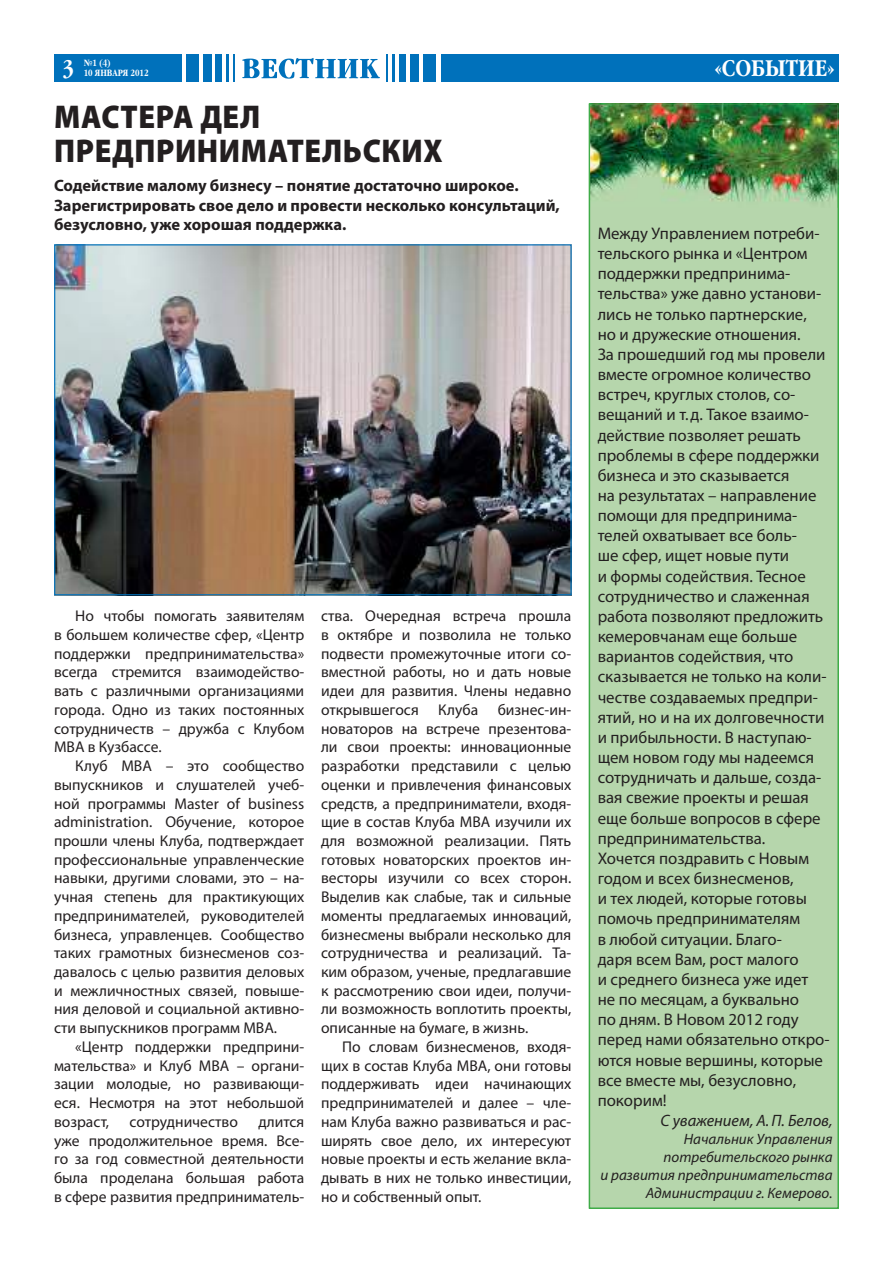
<style>
.page{position:relative;width:893px;height:1263px;background:#fff}
.page>*{position:absolute;margin:0;border:0;box-sizing:border-box;transform-origin:0 0}
.t1{font:900 33px/34.5px "Myriad Pro";letter-spacing:.02em;color:#231f20;scale:.92 1}
.t2{font:700 22.5px "Garamond Narrow C";color:#fff}
.t3{font:16.8px/20.1px "Myriad Pro";color:#231f20}
.t4{font:700 16.5px/19.8px "Myriad Pro";color:#231f20}
.t5{font:italic 16.5px "Myriad Pro";color:#231f20}
.t6{font:15.6px/18.8px "Myriad Pro";color:#231f20;text-align:justify}
.t7{font:italic 15px/18px "Myriad Pro";color:#231f20;text-align:right}
.t8{font:700 9px "Garamond Narrow C";color:#fff}
</style>
<div class="page">
<svg style="left:234px;top:54px;width:1px;height:28px"></svg>
<hr style="left:226px;top:54px;width:3px;height:28px;background:#0071bb">
<div style="left:216px;top:54px;width:6px;height:28px;background:#0071bb"></div>
<div style="left:186px;top:54px;width:13px;height:28px;background:#0071bb"></div>
<div style="left:203px;top:54px;width:8px;height:28px;background:#0071bb"></div>
<div style="left:54px;top:54px;width:128px;height:28px;background:#0071bb"></div>
<hr style="left:386px;top:54px;width:2px;height:28px;background:#0071bb">
<hr style="left:392px;top:54px;width:3px;height:28px;background:#0071bb">
<div style="left:400px;top:54px;width:6px;height:28px;background:#0071bb"></div>
<div style="left:423px;top:54px;width:13px;height:28px;background:#0071bb"></div>
<div style="left:410px;top:54px;width:9px;height:28px;background:#0071bb"></div>
<div style="left:441px;top:54px;width:398px;height:28px;background:#0071bb"></div>
<div style="left:589px;top:103px;width:250px;height:1106px;background:#b6d6ac"></div>
<svg style="left:242px;top:58px;width:138px;height:21px"></svg>
<img style="left:590px;top:103px;width:249px;height:105px">
<img style="left:56px;top:246px;width:514px;height:347px">
<p class="t8" style="left:84px;top:58px;width:29px">№1 (4)</p>
<h2 class="t2" style="left:63px;top:56px;width:13px">3</h2>
<p class="t8" style="left:84px;top:68px;width:66px">10 ЯНВАРЯ 2012</p>
<h1 class="t1" style="left:54px;top:103px;width:423px">МАСТЕРА ДЕЛ<br>ПРЕДПРИНИМАТЕЛЬСКИХ</h1>
<p class="t4" style="left:54px;top:177px;width:507px">Содействие малому бизнесу – понятие достаточно широкое.<br>Зарегистрировать свое дело и провести несколько консультаций, безусловно, уже хорошая поддержка.</p>
<p class="t6" style="left:54px;top:608px;width:252px;text-indent:21px">Но чтобы помогать заявителям в большем количестве сфер, «Центр поддержки предпринимательства» всегда стремится взаимодейство&shy;вать с различными организациями города. Одно из таких постоянных сотрудничеств – дружба с Клубом МВА в Кузбассе.</p>
<p class="t6" style="left:54px;top:758px;width:252px;text-indent:21px">Клуб МВА – это сообщество выпускников и слушателей учеб&shy;ной программы Master of business administration. Обучение, которое прошли члены Клуба, подтверждает профессиональные управленческие навыки, другими словами, это – на&shy;учная степень для практикующих предпринимателей, руководителей бизнеса, управленцев. Сообщество таких грамотных бизнесменов соз&shy;давалось с целью развития деловых и межличностных связей, повыше&shy;ния деловой и социальной активно&shy;сти выпускников программ МВА.</p>
<p class="t6" style="left:54px;top:1039px;width:252px;text-indent:21px">«Центр поддержки предприни&shy;мательства» и Клуб МВА – органи&shy;зации молодые, но развивающи&shy;еся. Несмотря на этот небольшой возраст,</p>
<p class="t6" style="left:54px;top:1114px;width:252px;text-indent:204px">длится уже продол жительное время. Все&shy;го за год совместной деятельности была проделана большая работа в сфере развития предприниматель-</p>
<p class="t6" style="left:130px;top:1114px;width:110px">сотрудничество</p>
<p class="t6" style="left:321px;top:608px;width:252px">ства. Очередная встреча прошла в октябре и позволила не только подвести промежуточные итоги со&shy;вместной работы, но и дать новые идеи для развития. Члены недавно открывшегося Клуба бизнес-ин&shy;новаторов на встрече презентова&shy;ли свои проекты: инновационные разработки представили с целью оценки и привлечения финансовых средств, а предприниматели, входя&shy;щие в состав Клуба МВА изучили их для возможной реализации. Пять готовых новаторских проектов ин&shy;весторы изучили со всех сторон.<br>Выделив как слабые, так и сильные моменты предлагаемых инноваций, бизнесмены выбрали несколько для сотрудничества и реализаций. Та&shy;ким образом, ученые, предлагавшие к рассмотрению свои идеи, получи&shy;ли возможность воплотить проекты, описанные на бумаге, в жизнь.</p>
<p class="t6" style="left:321px;top:1039px;width:252px;text-indent:21px">По словам бизнесменов, входя&shy;щих в состав Клуба МВА, они готовы поддерживать идеи начинающих предпринимателей и далее – чле&shy;нам Клуба важно развиваться и рас&shy;ширять свое дело, их интересуют новые проекты и есть желание вкла&shy;дывать в них не только инвестиции, но и собственный опыт.</p>
<h2 class="t2" style="left:714px;top:56px;width:122px">«СОБЫТИЕ»</h2>
<p class="t3" style="left:598px;top:225px;width:233px">Между Управлением потреби&shy;тельского рынка и «Центром поддержки предпринима&shy;тельства» уже давно установи&shy;лись не только партнерские,<br>но и дружеские отношения.<br>За прошедший год мы провели вместе огромное количество встреч, круглых столов, со&shy;вещаний и т. д. Такое взаимо&shy;действие позволяет решать проблемы в сфере поддержки бизнеса и это сказывается<br>на результатах – направление помощи для предпринима&shy;телей охватывает все боль-<br>ше сфер, ищет новые пути<br>и формы содействия. Тесное сотрудничество и слаженная работа позволяют предложить кемеровчанам еще больше вариантов содействия, что сказывается не только на коли&shy;честве создаваемых предпри&shy;ятий, но и на их долговечности и прибыльности. В наступаю&shy;щем новом году мы надеемся сотрудничать и дальше, созда&shy;вая свежие проекты и решая еще больше вопросов в сфере предпринимательства.<br>Хочется поздравить с Новым годом и всех бизнесменов,<br>и тех людей, которые готовы помочь предпринимателям<br>в любой ситуации. Благо-<br>даря всем Вам, рост малого<br>и среднего бизнеса уже идет не по месяцам, а буквально<br>по дням. В Новом 2012 году перед нами обязательно откро&shy;ются новые вершины, которые все вместе мы, безусловно, покорим!</p>
<p class="t5" style="left:661px;top:1114px;width:174px">С уважением, А. П. Белов,</p>
<p class="t7" style="left:600px;top:1131px;width:234px">Начальник Управления потребительского рынка<br>и развития предпринимательства<br>Администрации г. Кемерово.</p>
</div>
